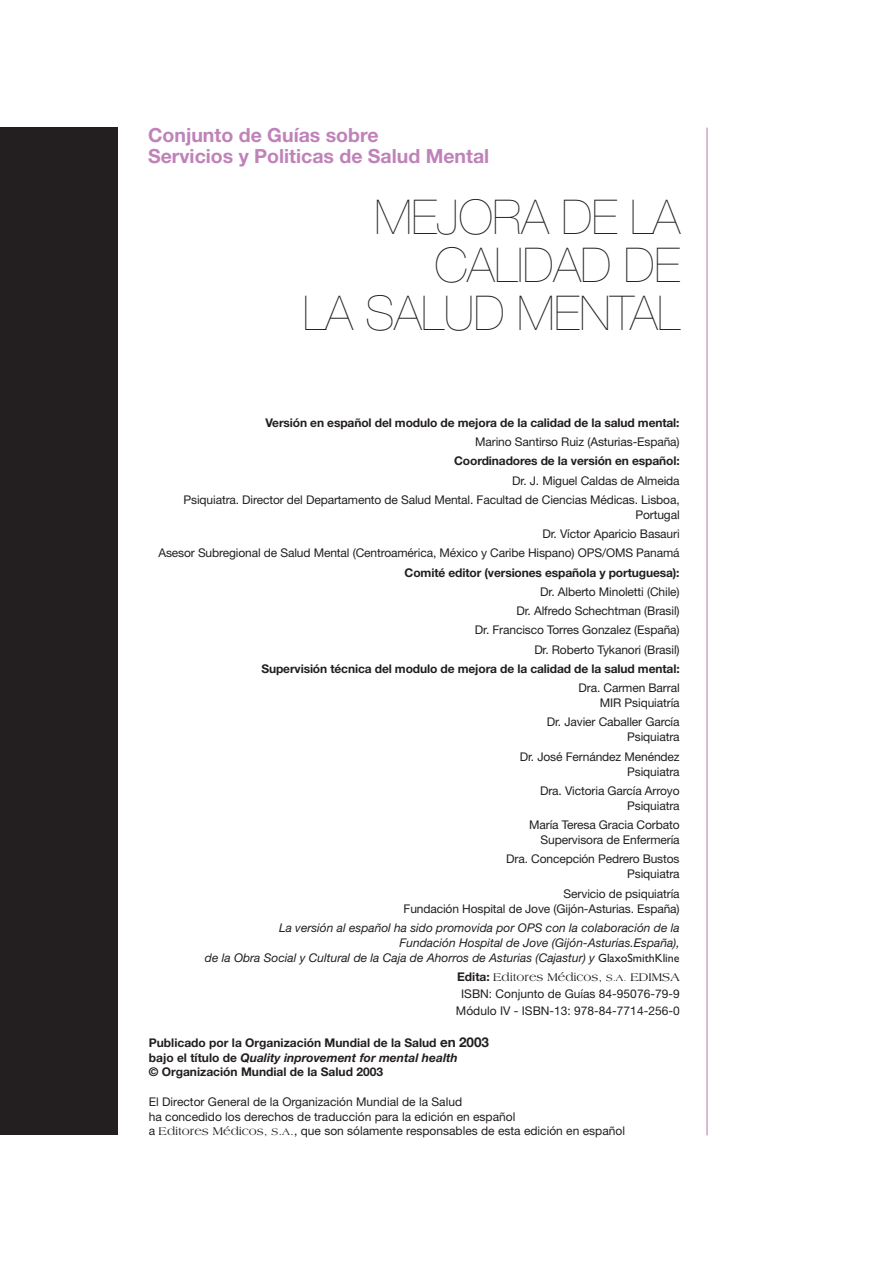
<style>
.page{position:relative;width:893px;height:1263px;background:#fff}
.page>*{position:absolute;margin:0;border:0;box-sizing:border-box;transform-origin:0 0}
.t1{font:200 48px/48px "Helvetica Neue LT Std";letter-spacing:-.01em;color:#231f20;text-align:right}
.t2{font:700 19.5px/21px "Helvetica Neue LT Std";color:#bf82b9}
.t3{font:12px/15px "Helvetica Neue LT Std";letter-spacing:-.01em;color:#231f20;text-align:right}
.t4{font:700 12px/14.4px "Helvetica Neue LT Std";letter-spacing:-.01em;color:#231f20}
.t5{font:italic 12px/15px "Helvetica Neue LT Std";color:#231f20;text-align:right}
.t6{font:12px "Americana Std";color:#231f20}
.s1{font-family:"Gill Sans Std";font-style:normal}
.s2{font-family:"Helvetica Neue LT Std";font-weight:700}
.s3{font-size:9.75px}
.s4{font-family:"Helvetica Neue";font-size:13.5px}
.s5{font-style:italic}
.s6{font-family:"Americana Std"}
.s7{font-family:"Americana Std";font-size:10.2px}
</style>
<div class="page">
<hr style="left:706px;top:128px;width:1px;height:1007px;background:#bf82b9">
<div style="left:0;top:128px;width:118px;height:1007px;background:#231f20"></div>
<h2 class="t2" style="left:148px;top:126px;width:343px">Conjunto de Guías sobre<br>Servicios y Politicas de Salud Mental</h2>
<h1 class="t1" style="left:303px;top:199px;width:379px">MEJORA DE LA<br>CALIDAD DE<br>LA SALUD MENTAL</h1>
<p class="t4" style="left:265px;top:417px;width:416px">Versión en español del modulo de mejora de la calidad de la salud mental:</p>
<p class="t3" style="left:475px;top:436px;width:206px">Marino Santirso Ruiz (Asturias-España)</p>
<p class="t4" style="left:454px;top:455px;width:227px">Coordinadores de la versión en español:</p>
<p class="t3" style="left:183px;top:472px;width:498px;line-height:19.2px">Dr. J. Miguel Caldas de Almeida<br>Psiquiatra. Director del Departamento de Salud Mental. Facultad de Ciencias Médicas. Lisboa,</p>
<p class="t3" style="left:158px;top:506px;width:523px;line-height:19.2px">Portugal<br>Dr. Víctor Aparicio Basauri<br>Asesor Subregional de Salud Mental (Centroamérica, México y Caribe Hispano) OPS/OMS Panamá</p>
<p class="t4" style="left:405px;top:566px;width:276px">Comité editor (versiones española y portuguesa):</p>
<p class="t3" style="left:475px;top:583px;width:206px;line-height:19.2px">Dr. Alberto Minoletti (Chile)<br>Dr. Alfredo Schechtman (Brasil)<br>Dr. Francisco Torres Gonzalez (España)<br>Dr. Roberto Tykanori (Brasil)</p>
<p class="t4" style="left:261px;top:663px;width:420px">Supervisión técnica del modulo de mejora de la calidad de la salud mental:</p>
<p class="t3" style="left:578px;top:682px;width:103px">Dra. Carmen Barral<br>MIR Psiquiatría</p>
<p class="t3" style="left:547px;top:716px;width:134px">Dr. Javier Caballer García<br>Psiquiatra</p>
<p class="t3" style="left:520px;top:750px;width:161px">Dr. José Fernández Menéndez<br>Psiquiatra</p>
<p class="t3" style="left:540px;top:784px;width:141px">Dra. Victoria García Arroyo<br>Psiquiatra</p>
<p class="t3" style="left:529px;top:819px;width:152px">María Teresa Gracia Corbato<br>Supervisora de Enfermería</p>
<p class="t3" style="left:506px;top:853px;width:175px">Dra. Concepción Pedrero Bustos<br>Psiquiatra</p>
<p class="t3" style="left:404px;top:887px;width:278px">Servicio de psiquiatría<br>Fundación Hospital de Jove (Gijón-Asturias. España)</p>
<p class="t5" style="left:205px;top:921px;width:476px">La versión al español ha sido promovida por OPS con la colaboración de la<br>Fundación Hospital de Jove (Gijón-Asturias.España),<br>de la Obra Social y Cultural de la Caja de Ahorros de Asturias (Cajastur) y <span class="s1">GlaxoSmithKline</span></p>
<p class="t6" style="left:457px;top:970px;width:224px"><span class="s2">Edita:</span> Editores Médicos, <span class="s3">S.A.</span> EDIMSA</p>
<p class="t3" style="left:456px;top:987px;width:225px;line-height:17.1px;text-align:center">ISBN: Conjunto de Guías 84-95076-79-9<br>Módulo IV - ISBN-13: 978-84-7714-256-0</p>
<p class="t4" style="left:149px;top:1037px;width:342px">Publicado por la Organización Mundial de la Salud <span class="s4">en 2003 </span>bajo el título de <span class="s5">Quality inprovement for mental health<br></span>© Organización Mundial de la Salud 2003</p>
<p class="t3" style="left:149px;top:1096px;width:478px;line-height:14.4px;text-align:left">El Director General de la Organización Mundial de la Salud<br>ha concedido los derechos de traducción para la edición en español<br>a <span class="s6">Editores Médicos,</span> <span class="s7">S</span><span class="s6">.</span><span class="s7">A</span><span class="s6">.</span>, que son sólamente responsables de esta edición en español</p>
</div>
